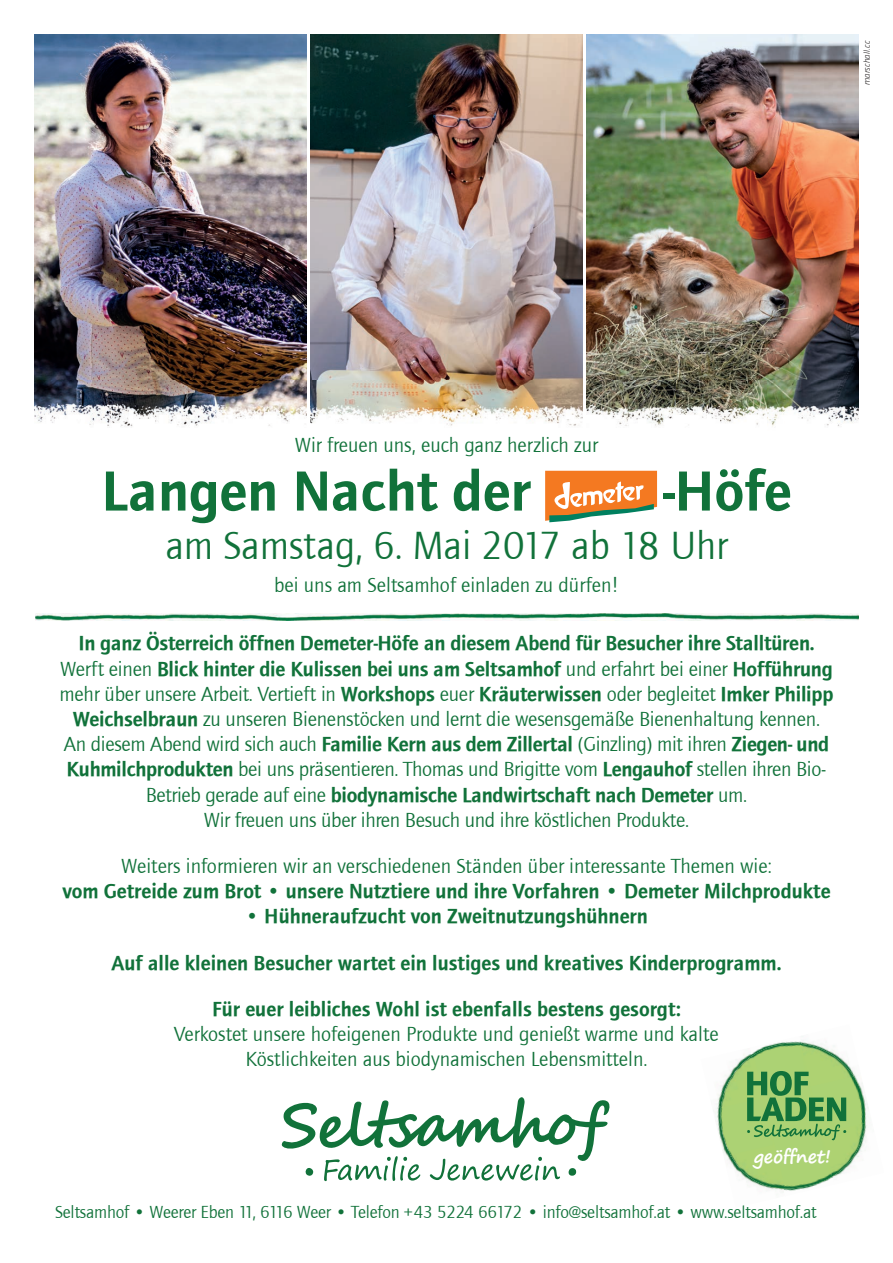
<style>
.page{position:relative;width:893px;height:1263px;background:#fff}
.page>*{position:absolute;margin:0;border:0;box-sizing:border-box;transform-origin:0 0}
.t1{font:58.5px "Foundry Journal Demi";color:#11723a}
.t2{font:40.5px "Foundry Journal";color:#11723a}
.t3{font:21px/25.2px "Foundry Journal";letter-spacing:-.01em;color:#11723a;text-align:center}
.t4{font:21px/25.2px "Foundry Journal Demi";letter-spacing:-.005em;color:#11723a;text-align:center}
.t5{font:18px "Foundry Journal";letter-spacing:-.01em;color:#11723a}
.t6{font:700 18px "Segoe Print";letter-spacing:-.01em;color:#fff}
.t7{font:italic 300 9px "Klavika";color:#231f20}
.s1{font-family:"Foundry Journal"}
.s2{font-family:"Foundry Journal Demi"}
</style>
<div class="page">
<img style="left:34px;top:34px;width:273px;height:346px">
<img style="left:310px;top:34px;width:273px;height:346px">
<img style="left:586px;top:34px;width:273px;height:346px">
<img style="left:34px;top:380px;width:825px;height:47px">
<svg style="left:281px;top:1097px;width:329px;height:84px"></svg>
<img style="left:35px;top:613px;width:824px;height:8px">
<svg style="left:715px;top:1036px;width:154px;height:156px"></svg>
<svg style="left:545px;top:471px;width:112px;height:51px"></svg>
<p class="t7" style="left:862px;top:85px;width:46px;rotate:-90deg">marschall.cc</p>
<p class="t3" style="left:295px;top:433px;width:305px">Wir freuen uns, euch ganz herzlich zur</p>
<h1 class="t1" style="left:101px;top:458px;width:431px">Langen Nacht der</h1>
<h1 class="t1" style="left:662px;top:458px;width:131px">-Höfe</h1>
<h2 class="t2" style="left:165px;top:524px;width:564px">am Samstag, 6. Mai 2017 ab 18 Uhr</h2>
<p class="t3" style="left:274px;top:573px;width:346px">bei uns am Seltsamhof einladen zu dürfen!</p>
<p class="t4" style="left:60px;top:631px;width:774px">In ganz Österreich öffnen Demeter-Höfe an diesem Abend für Besucher ihre Stalltüren.<br><span class="s1">Werft einen</span> Blick hinter die Kulissen bei uns am Seltsamhof <span class="s1">und erfahrt bei einer</span> Hofführung</p>
<p class="t3" style="left:60px;top:682px;width:775px">mehr über unsere Arbeit. Vertieft in <span class="s2">Workshops</span> euer <span class="s2">Kräuterwissen</span> oder begleitet <span class="s2">Imker Philipp Weichselbraun</span> zu unseren Bienenstöcken und lernt die wesensgemäße Bienenhaltung kennen.<br>An diesem Abend wird sich auch <span class="s2">Familie Kern aus dem Zillertal</span> (Ginzling) mit ihren <span class="s2">Ziegen- und Kuhmilchprodukten</span> bei uns präsentieren. Thomas und Brigitte vom <span class="s2">Lengauhof</span> stellen ihren Bio-</p>
<p class="t4" style="left:146px;top:782px;width:603px"><span class="s1">Betrieb gerade auf eine</span> biodynamische Landwirtschaft nach Demeter <span class="s1">um.</span></p>
<p class="t3" style="left:121px;top:797px;width:652px;line-height:46.2px">Wir freuen uns über ihren Besuch und ihre köstlichen Produkte.<br>Weiters informieren wir an verschiedenen Ständen über interessante Themen wie:</p>
<p class="t4" style="left:62px;top:879px;width:770px">vom Getreide zum Brot • unsere Nutztiere und ihre Vorfahren • Demeter Milch produkte</p>
<p class="t4" style="left:112px;top:893px;width:671px;line-height:46.2px">• Hühneraufzucht von Zweitnutzungshühnern<br>Auf alle kleinen Besucher wartet ein lustiges und kreatives Kinderprogramm.</p>
<p class="t4" style="left:212px;top:996px;width:470px">Für euer leibliches Wohl ist ebenfalls bestens gesorgt:</p>
<p class="t3" style="left:174px;top:1022px;width:546px">Verkostet unsere hofeigenen Produkte und genießt warme und kalte<br>Köstlichkeiten aus biodynamischen Lebensmitteln.</p>
<p class="t6" style="left:754px;top:1140px;width:79px">geöffnet!</p>
<p class="t5" style="left:55px;top:1202px;width:763px">Seltsamhof • Weerer Eben 11, 6116 Weer • Telefon +43 5224 66172 • info@seltsamhof.at • www.seltsamhof.at</p>
</div>
